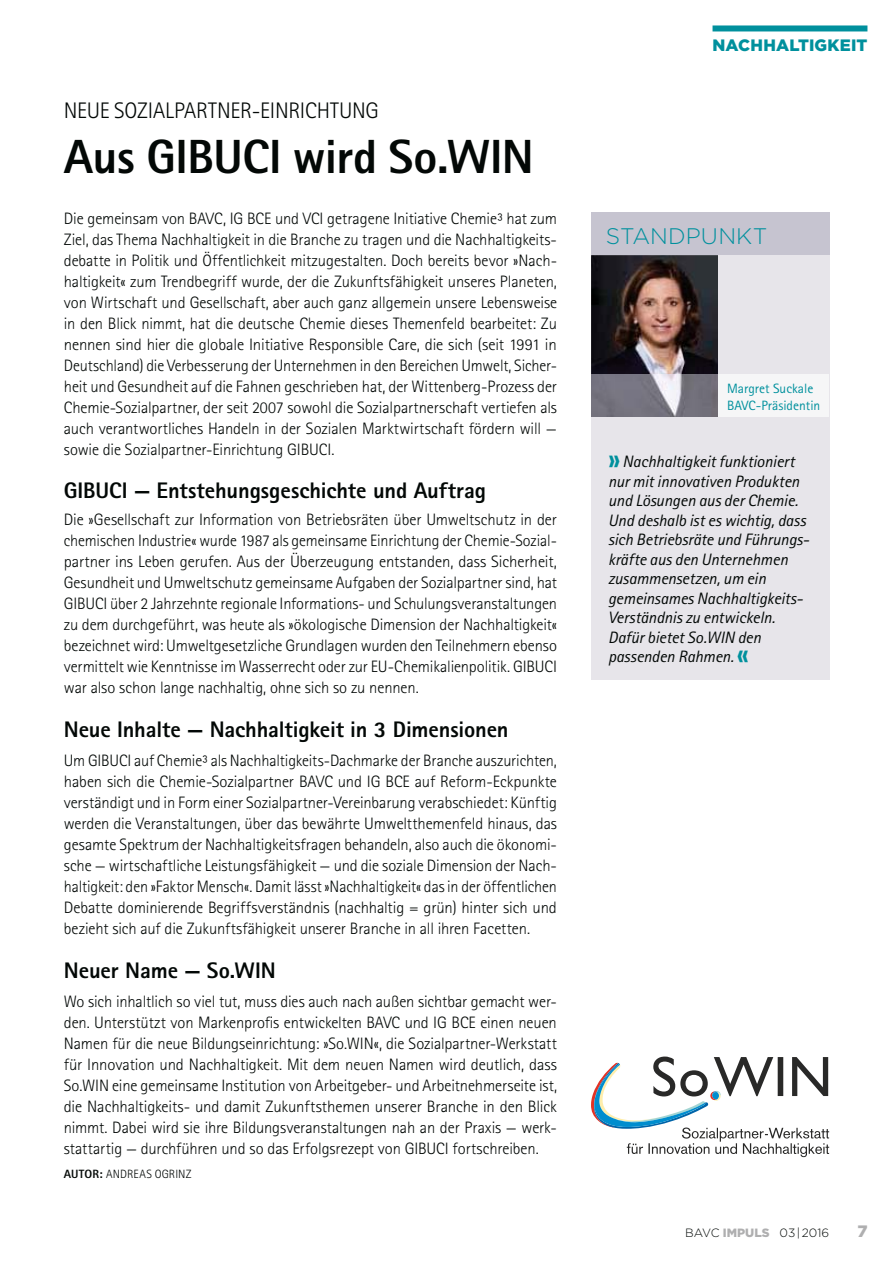
<style>
.page{position:relative;width:893px;height:1263px;background:#fff}
.page>*{position:absolute;margin:0;border:0;box-sizing:border-box;transform-origin:0 0}
.t1{font:800 48px "Rotis Sans Serif Std";letter-spacing:-.01em;color:#030806}
.t2{font:800 22.5px "Rotis Sans Serif Std";letter-spacing:-.005em;color:#030806}
.t3{font:300 22.5px "Rotis Sans Serif Std";letter-spacing:-.015em;color:#030806}
.t4{font:300 22.5px "Gotham";letter-spacing:.005em;color:#00909d}
.t5{font:300 16.5px/21px "Rotis Sans Serif Std";letter-spacing:-.005em;color:#030806;text-align:justify}
.t6{font:italic 16.5px/19.5px "Rotis Sans Serif Std";letter-spacing:-.01em;color:#030806}
.t7{font:900 16.5px "Gotham";letter-spacing:.01em;color:#00909d}
.t8{font:900 16.5px "Gotham";color:#afafb0}
.t9{font:13.5px/16.5px "Rotis Sans Serif Std";color:#00909d}
.t10{font:300 12px "Gotham";color:#030806}
.t11{font:300 12px "Rotis Sans Serif Std";letter-spacing:.01em;color:#030806}
.s1{font-weight:800}
.s2{font-weight:800;font-style:normal;font-size:30px;color:#00909d}
.s3{font-weight:900;color:#afafb0}
</style>
<div class="page">
<div style="left:712px;top:25px;width:155px;height:6px;background:#00909d"></div>
<div style="left:591px;top:249px;width:238px;height:430px;background:#e7e5ea"></div>
<div style="left:591px;top:213px;width:238px;height:42px;background:#c6c4d0"></div>
<img style="left:591px;top:255px;width:127px;height:119px">
<img style="left:591px;top:374px;width:128px;height:43px">
<div style="left:719px;top:374px;width:110px;height:43px;background:#f6f6f7"></div>
<svg style="left:591px;top:1056px;width:238px;height:101px"></svg>
<h2 class="t3" style="left:64px;top:102px;width:317px">NEUE SOZIALPARTNER-EINRICHTUNG</h2>
<h1 class="t1" style="left:64px;top:139px;width:472px">Aus GIBUCI wird So.WIN</h1>
<p class="t5" style="left:64px;top:210px;width:495px">Die gemeinsam von BAVC, IG BCE und VCI getragene Initiative Chemie3 hat zum Ziel, das Thema Nachhaltigkeit in die Branche zu tragen und die Nachhaltigkeits&shy;debatte in Politik und Öffentlichkeit mitzugestalten. Doch bereits bevor »Nach&shy;haltigkeit« zum Trendbegriff wurde, der die Zukunftsfähigkeit unseres Planeten, von Wirtschaft und Gesellschaft, aber auch ganz allgemein unsere Lebensweise in den Blick nimmt, hat die deutsche Chemie dieses Themenfeld bearbeitet: Zu nennen sind hier die globale Initiative Responsible Care, die sich (seit 1991 in Deutschland) die Verbesserung der Unternehmen in den Bereichen Umwelt, Sicher&shy;heit und Gesundheit auf die Fahnen geschrieben hat, der Wittenberg-Prozess der Chemie-Sozialpartner, der seit 2007 sowohl die Sozialpartnerschaft vertiefen als auch verantwortliches Handeln in der Sozialen Marktwirtschaft fördern will — sowie die Sozialpartner-Einrichtung GIBUCI.</p>
<h2 class="t2" style="left:64px;top:481px;width:424px">GIBUCI — Entstehungsgeschichte und Auftrag</h2>
<p class="t5" style="left:64px;top:510px;width:495px">Die »Gesellschaft zur Information von Betriebsräten über Umweltschutz in der chemischen Industrie« wurde 1987 als gemeinsame Einrichtung der Chemie-Sozial&shy;partner ins Leben gerufen. Aus der Überzeugung entstanden, dass Sicherheit, Gesundheit und Umweltschutz gemeinsame Aufgaben der Sozialpartner sind, hat GIBUCI über 2 Jahrzehnte regionale Informations- und Schulungsveran staltungen zu dem durchgeführt, was heute als »ökologische Dimension der Nachhaltigkeit« bezeichnet wird: Umweltgesetzliche Grundlagen wurden den Teilnehmern ebenso vermittelt wie Kenntnisse im Wasserrecht oder zur EU-Chemikalienpolitik. GIBUCI war also schon lange nachhaltig, ohne sich so zu nennen.</p>
<h2 class="t2" style="left:64px;top:720px;width:446px">Neue Inhalte — Nachhaltigkeit in 3 Dimensionen</h2>
<p class="t5" style="left:64px;top:751px;width:495px">Um GIBUCI auf Chemie3 als Nachhaltigkeits-Dachmarke der Branche auszurichten, haben sich die Chemie-Sozialpartner BAVC und IG BCE auf Reform-Eckpunkte verständigt und in Form einer Sozialpartner-Vereinbarung verabschiedet: Künftig werden die Veranstaltungen, über das bewährte Umweltthemenfeld hinaus, das gesamte Spektrum der Nachhaltigkeitsfragen behandeln, also auch die ökonomi&shy;sche — wirtschaftliche Leistungsfähigkeit — und die soziale Dimension der Nach&shy;haltigkeit: den »Faktor Mensch«. Damit lässt »Nachhaltigkeit« das in der öffentlichen Debatte dominierende Begriffsverständnis (nachhaltig = grün) hinter sich und bezieht sich auf die Zukunftsfähigkeit unserer Branche in all ihren Facetten.</p>
<h2 class="t2" style="left:64px;top:961px;width:213px">Neuer Name — So.WIN</h2>
<p class="t5" style="left:64px;top:993px;width:495px">Wo sich inhaltlich so viel tut, muss dies auch nach außen sichtbar gemacht wer&shy;den. Unterstützt von Markenprofis entwickelten BAVC und IG BCE einen neuen Namen für die neue Bildungseinrichtung: »So.WIN«, die Sozialpartner-Werkstatt für Innovation und Nachhaltigkeit. Mit dem neuen Namen wird deutlich, dass So.WIN eine gemeinsame Institution von Arbeitgeber- und Arbeitnehmerseite ist, die Nach haltigkeits- und damit Zukunftsthemen unserer Branche in den Blick nimmt. Dabei wird sie ihre Bildungsveranstaltungen nah an der Praxis — werk&shy;stattartig — durch führen und so das Erfolgsrezept von GIBUCI fortschreiben.</p>
<p class="t11" style="left:64px;top:1169px;width:129px"><span class="s1">AUTOR:</span> ANDREAS OGRINZ</p>
<p class="t7" style="left:712px;top:39px;width:156px">NACHHALTIGKEIT</p>
<h2 class="t4" style="left:606px;top:228px;width:163px">STANDPUNKT</h2>
<p class="t9" style="left:727px;top:382px;width:95px">Margret Suckale<br>BAVC-Präsidentin</p>
<p class="t6" style="left:608px;top:453px;width:203px"><span class="s2">»</span>Nachhaltigkeit funktioniert nur mit innovativen Produkten und Lösungen aus der Chemie.<br>Und deshalb ist es wichtig, dass sich Betriebsräte und Führungs&shy;kräfte aus den Unternehmen zusammensetzen, um ein gemeinsames Nachhaltigkeits-<br>Verständnis zu entwickeln.<br>Dafür bietet So.WIN den passenden Rahmen. <span class="s2">«</span></p>
<p class="t10" style="left:685px;top:1229px;width:145px">BAVC <span class="s3">IMPULS</span> 03-|-2016</p>
<p class="t8" style="left:857px;top:1226px;width:12px">7</p>
</div>
